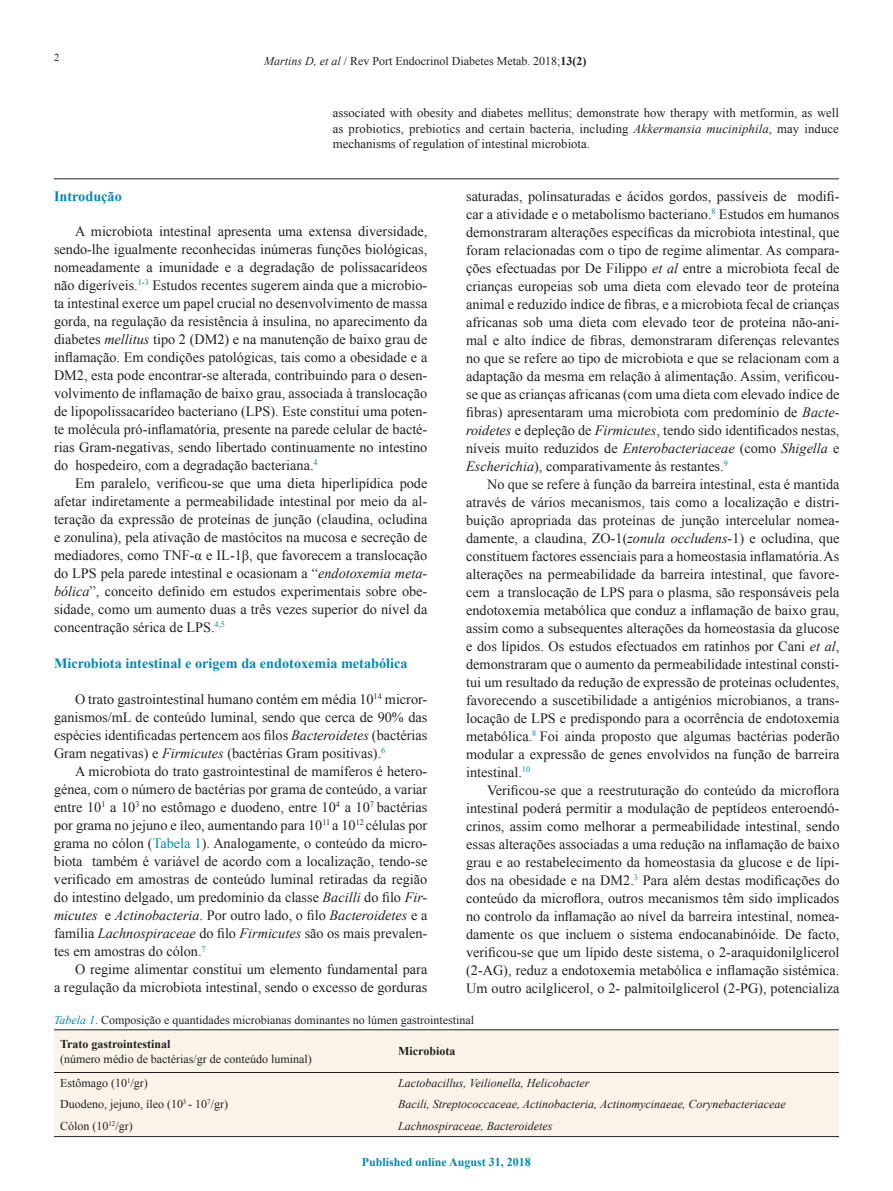
<style>
.page{position:relative;width:893px;height:1191px;background:#fff}
.page>*{position:absolute;margin:0;border:0;box-sizing:border-box;transform-origin:0 0}
.t1{font:14.25px/18px "Times New Roman";color:#231f20;text-align:justify}
.t2{font:700 14.25px "Times New Roman";color:#0088b2}
.t3{font:12.75px/15.3px "Times New Roman";color:#231f20;text-align:justify}
.t4{font:12px/23.9px "Times New Roman";color:#231f20}
.t5{font:italic 12px "Times New Roman";color:#231f20}
.t6{font:700 12px "Times New Roman";color:#0088b2}
.t7{font:700 12px "Times New Roman";color:#231f20}
.t8{font:10.5px "Times New Roman";color:#231f20}
.s1{font-style:italic}
.s2{font-weight:700}
.s3{font-style:italic;color:#0088b2}
.s4{color:#0088b2}
</style>
<div class="page">
<hr style="left:54px;top:179px;width:785px;height:1px;background:#231f20">
<div style="left:54px;top:1030px;width:785px;height:106px;background:#f9f3ea"></div>
<hr style="left:54px;top:1029px;width:785px;height:1px;background:#231f20">
<hr style="left:54px;top:1072px;width:785px;height:1px;background:#231f20">
<hr style="left:54px;top:1136px;width:785px;height:1px;background:#231f20">
<p class="t8" style="left:54px;top:50px;width:12px">36</p>
<p class="t8" style="left:54px;top:50px;width:7px">2</p>
<p class="t4" style="left:264px;top:49px;width:324px"><span class="s1">Martins D, et al</span> / Rev Port Endocrinol Diabetes Metab. 2018;<span class="s2">13(2)</span></p>
<p class="t3" style="left:333px;top:105px;width:508px">associated with obesity and diabetes mellitus; demonstrate how therapy with metformin, as well as probiotics, prebiotics and certain bacteria, including <span class="s1">Akkermansia muciniphila</span>, may induce mechanisms of regulation of intestinal microbiota.</p>
<p class="t1" style="left:466px;top:186px;width:375px">saturadas, polinsaturadas e ácidos gordos, passíveis de modifi&shy;car a atividade e o metabolismo bacteriano.<sup>8</sup> Estudos em humanos demonstraram alterações específicas da microbiota intestinal, que foram relacionadas com o tipo de regime alimentar. As compara&shy;ções efectuadas por De Filippo <span class="s1">et al</span> entre a microbiota fecal de crianças europeias sob uma dieta com elevado teor de proteína animal e reduzido índice de fibras, e a microbiota fecal de crianças africanas sob uma dieta com elevado teor de proteína não-ani&shy;mal e alto índice de fibras, demonstraram diferenças relevantes no que se refere ao tipo de microbiota e que se relacionam com a adaptação da mesma em relação à alimentação. Assim, verificou&shy;se que as crianças africanas (com uma dieta com elevado índice de fibras) apresentaram uma microbiota com predomínio de <span class="s1">Bacte&shy;roidetes</span> e depleção de <span class="s1">Firmicutes</span>, tendo sido identificados nestas, níveis muito reduzidos de <span class="s1">Enterobacteriaceae</span> (como <span class="s1">Shigella</span> e <span class="s1">Escherichia</span>), comparativamente às restantes.<sup>9</sup></p>
<p class="t1" style="left:466px;top:474px;width:375px;text-indent:21px">No que se refere à função da barreira intestinal, esta é mantida através de vários mecanismos, tais como a localização e distri&shy;buição apropriada das proteínas de junção intercelular nomea&shy;damente, a claudina, ZO-1(<span class="s1">zonula occludens</span>-1) e ocludina, que constituem factores essenciais para a homeostasia inflamatória.As alterações na permeabilidade da barreira intestinal, que favore&shy;cem a translocação de LPS para o plasma, são responsáveis pela endotoxemia metabólica que conduz a inflamação de baixo grau, assim como a subsequentes alterações da homeostasia da glucose e dos lípidos. Os estudos efectuados em ratinhos por Cani <span class="s1">et al</span>, demonstraram que o aumento da permeabilidade intestinal consti&shy;tui um resultado da redução de expressão de proteínas ocludentes, favorecendo a suscetibilidade a antigénios microbianos, a trans&shy;locação de LPS e predispondo para a ocorrência de endotoxemia metabólica.<sup>8</sup> Foi ainda proposto que algumas bactérias poderão modular a expressão de genes envolvidos na função de barreira intestinal.<sup>10</sup></p>
<p class="t1" style="left:466px;top:780px;width:375px;text-indent:21px">Verificou-se que a reestruturação do conteúdo da microflora intestinal poderá permitir a modulação de peptídeos enteroendó&shy;crinos, assim como melhorar a permeabilidade intestinal, sendo essas alterações associadas a uma redução na inflamação de baixo grau e ao restabelecimento da homeostasia da glucose e de lípi&shy;dos na obesidade e na DM2.<sup>3</sup> Para além destas modificações do conteúdo da microflora, outros mecanismos têm sido implicados no controlo da inflamação ao nível da barreira intestinal, nomea&shy;damente os que incluem o sistema endocanabinóide. De facto, verificou-se que um lípido deste sistema, o 2-araquidonilglicerol (2-AG), reduz a endotoxemia metabólica e inflamação sistémica.<br>Um outro acilglicerol, o 2- palmitoilglicerol (2-PG), potencializa</p>
<p class="t4" style="left:60px;top:1007px;width:416px;text-indent:-6px"><span class="s3">Tabela 1</span>. Composição e quantidades microbianas dominantes no lúmen gastrointestinal<br><span class="s2">Trato gastrointestinal</span></p>
<p class="t4" style="left:60px;top:1046px;width:253px">(número médio de bactérias/gr de conteúdo luminal)</p>
<p class="t2" style="left:54px;top:186px;width:69px">Introdução</p>
<p class="t1" style="left:54px;top:222px;width:375px;text-indent:21px">A microbiota intestinal apresenta uma extensa diversidade, sendo-lhe igualmente reconhecidas inúmeras funções biológicas, nomeadamente a imunidade e a degradação de polissacarídeos não digeríveis.<sup>1</sup><sup>-</sup><sup>3</sup> Estudos recentes sugerem ainda que a microbio&shy;ta intestinal exerce um papel crucial no desenvolvimento de massa gorda, na regulação da resistência à insulina, no aparecimento da diabetes <span class="s1">mellitus</span> tipo 2 (DM2) e na manutenção de baixo grau de inflamação. Em condições patológicas, tais como a obesidade e a DM2, esta pode encontrar-se alterada, contribuindo para o desen&shy;volvimento de inflamação de baixo grau, associada à translocação de lipopolissacarídeo bacteriano (LPS). Este constitui uma poten&shy;te molécula pró-inflamatória, presente na parede celular de bacté&shy;rias Gram-negativas, sendo libertado continuamente no intestino do hospedeiro, com a degradação bacteriana.<sup>4</sup></p>
<p class="t1" style="left:54px;top:474px;width:375px;text-indent:21px">Em paralelo, verificou-se que uma dieta hiperlipídica pode afetar indiretamente a permeabilidade intestinal por meio da al&shy;teração da expressão de proteínas de junção (claudina, ocludina e zonulina), pela ativação de mastócitos na mucosa e secreção de mediadores, como TNF-α e IL-1β, que favorecem a translocação do LPS pela parede intestinal e ocasionam a “<span class="s1">endotoxemia meta&shy;bólica</span>”, conceito definido em estudos experimentais sobre obe&shy;sidade, como um aumento duas a três vezes superior do nível da concentração sérica de LPS.<sup>4</sup><sup>,</sup><sup>5</sup></p>
<p class="t2" style="left:54px;top:653px;width:355px">Microbiota intestinal e origem da endotoxemia metabólica</p>
<p class="t1" style="left:54px;top:690px;width:375px;text-indent:21px">O trato gastrointestinal humano contém em média 10<sup>14</sup> micror&shy;ganismos/mL de conteúdo luminal, sendo que cerca de 90% das espécies identificadas pertencem aos filos <span class="s1">Bacteroidetes</span> (bactérias Gram negativas) e <span class="s1">Firmicutes</span> (bactérias Gram positivas).<sup>6</sup></p>
<p class="t1" style="left:54px;top:762px;width:375px;text-indent:21px">A microbiota do trato gastrointestinal de mamíferos é hetero&shy;génea, com o número de bactérias por grama de conteúdo, a variar entre 10<sup>1</sup> a 10<sup>3</sup> no estômago e duodeno, entre 10<sup>4</sup> a 10<sup>7</sup> bactérias por grama no jejuno e íleo, aumentando para 10<sup>11</sup> a 10<sup>12</sup> células por grama no cólon (<span class="s4">Tabela 1</span>). Analogamente, o conteúdo da micro&shy;biota também é variável de acordo com a localização, tendo-se verificado em amostras de conteúdo luminal retiradas da região do intestino delgado, um predomínio da classe <span class="s1">Bacilli</span> do filo <span class="s1">Fir&shy;micutes</span> e <span class="s1">Actinobacteria</span>. Por outro lado, o filo <span class="s1">Bacteroidetes</span> e a família <span class="s1">Lachnospiraceae</span> do filo <span class="s1">Firmicutes</span> são os mais prevalen&shy;tes em amostras do cólon.<sup>7</sup></p>
<p class="t1" style="left:54px;top:960px;width:375px;text-align:right">O regime alimentar constitui um elemento fundamental para<br>a regulação da microbiota intestinal, sendo o excesso de gorduras</p>
<p class="t7" style="left:398px;top:1042px;width:59px">Microbiota</p>
<p class="t4" style="left:60px;top:1070px;width:89px">Estômago (10<sup>1</sup>/gr)</p>
<p class="t5" style="left:398px;top:1075px;width:193px">Lactobacillus, Veilionella, Helicobacter</p>
<p class="t4" style="left:60px;top:1092px;width:170px">Duodeno, jejuno, íleo (10<sup>3</sup> - 10<sup>7</sup>/gr)</p>
<p class="t5" style="left:398px;top:1096px;width:389px">Bacili, Streptococcaceae, Actinobacteria, Actinomycinaeae, Corynebacteriaceae</p>
<p class="t4" style="left:60px;top:1113px;width:74px">Cólon (10<sup>12</sup>/gr)</p>
<p class="t5" style="left:398px;top:1117px;width:156px">Lachnospiraceae, Bacteroidetes</p>
<p class="t6" style="left:362px;top:1152px;width:171px">Published online August 31, 2018</p>
</div>
